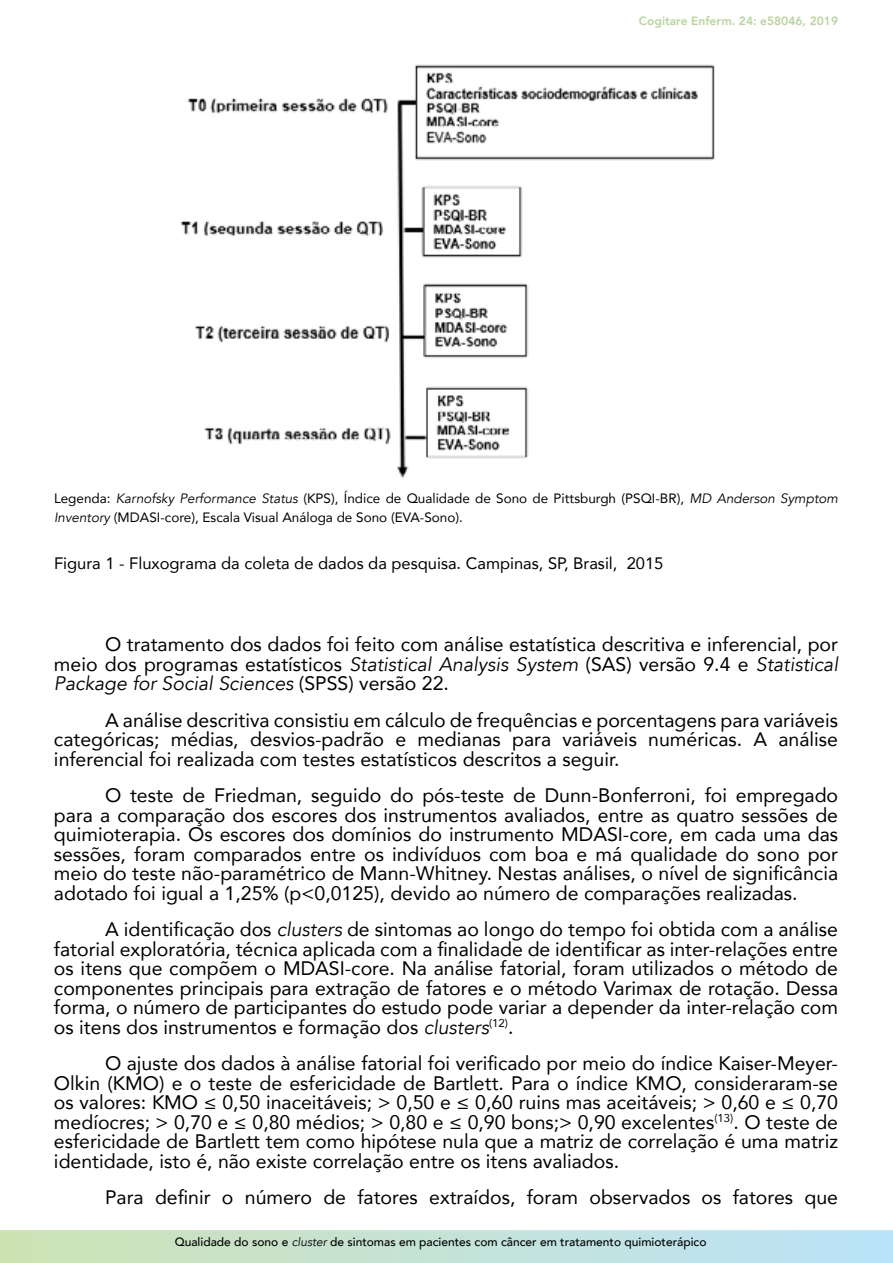
<style>
.page{position:relative;width:893px;height:1263px;background:#fff}
.page>*{position:absolute;margin:0;border:0;box-sizing:border-box;transform-origin:0 0}
.t1{font:19.5px/19.5px "Avenir";color:#000;text-align:justify}
.t2{font:16.5px "Avenir";color:#000}
.t3{font:13.5px/18.8px "Avenir";color:#000}
.t4{font:500 12px "Avenir";color:#000}
.t5{font:800 12px "Avenir";color:#b7d69b}
.s1{font-style:italic}
.s2{font-weight:400;font-style:italic}
</style>
<div class="page">
<svg style="left:0;top:1230px;width:893px;height:33px;background:#c4e2d6"></svg>
<img style="left:180px;top:64px;width:535px;height:414px">
<p class="t5" style="left:639px;top:12px;width:201px">Cogitare Enferm. 24: e58046, 2019</p>
<p class="t3" style="left:54px;top:489px;width:785px">Legenda: <span class="s1">Karnofsky Performance Status</span> (KPS), Índice de Qualidade de Sono de Pittsburgh (PSQI-BR), <span class="s1">MD Anderson Symptom<br>Inventory</span> (MDASI-core), Escala Visual Análoga de Sono (EVA-Sono).</p>
<p class="t2" style="left:54px;top:550px;width:611px">Figura 1 - Fluxograma da coleta de dados da pesquisa. Campinas, SP, Brasil, 2015</p>
<p class="t1" style="left:54px;top:634px;width:786px;text-indent:51px">O tratamento dos dados foi feito com análise estatística descritiva e inferencial, por meio dos programas estatísticos <span class="s1">Statistical Analysis System</span> (SAS) versão 9.4 e <span class="s1">Statistical Package for Social Sciences</span> (SPSS) versão 22.</p>
<p class="t1" style="left:54px;top:709px;width:786px;text-indent:51px">A análise descritiva consistiu em cálculo de frequências e porcentagens para variáveis categóricas; médias, desvios-padrão e medianas para variáveis numéricas. A análise inferencial foi realizada com testes estatísticos descritos a seguir.</p>
<p class="t1" style="left:54px;top:785px;width:786px;text-indent:51px">O teste de Friedman, seguido do pós-teste de Dunn-Bonferroni, foi empregado para a comparação dos escores dos instrumentos avaliados, entre as quatro sessões de quimioterapia. Os escores dos domínios do instrumento MDASI-core, em cada uma das sessões, foram comparados entre os indivíduos com boa e má qualidade do sono por meio do teste não-paramétrico de Mann-Whitney. Nestas análises, o nível de significância adotado foi igual a 1,25% (p&lt;0,0125), devido ao número de comparações realizadas.</p>
<p class="t1" style="left:54px;top:919px;width:786px;text-indent:51px">A identificação dos <span class="s1">clusters</span> de sintomas ao longo do tempo foi obtida com a análise fatorial exploratória, técnica aplicada com a finalidade de identificar as inter-relações entre os itens que compõem o MDASI-core. Na análise fatorial, foram utilizados o método de componentes principais para extração de fatores e o método Varimax de rotação. Dessa forma, o número de participantes do estudo pode variar a depender da inter-relação com os itens dos instrumentos e formação dos <span class="s1">clusters</span><sup>(12)</sup>.</p>
<p class="t1" style="left:54px;top:1053px;width:786px;text-indent:51px">O ajuste dos dados à análise fatorial foi verificado por meio do índice Kaiser-Meyer-Olkin (KMO) e o teste de esfericidade de Bartlett. Para o índice KMO, consideraram-se os valores: KMO ≤ 0,50 inaceitáveis; &gt; 0,50 e ≤ 0,60 ruins mas aceitáveis; &gt; 0,60 e ≤ 0,70 medíocres; &gt; 0,70 e ≤ 0,80 médios; &gt; 0,80 e ≤ 0,90 bons;&gt; 0,90 excelentes<sup>(13)</sup>. O teste de esfericidade de Bartlett tem como hipótese nula que a matriz de correlação é uma matriz identidade, isto é, não existe correlação entre os itens avaliados.</p>
<p class="t1" style="left:105px;top:1187px;width:735px">Para definir o número de fatores extraídos, foram observados os fatores que</p>
<p class="t4" style="left:175px;top:1232px;width:533px">Qualidade do sono e <span class="s2">cluster</span> de sintomas em pacientes com câncer em tratamento quimioterápico</p>
</div>
